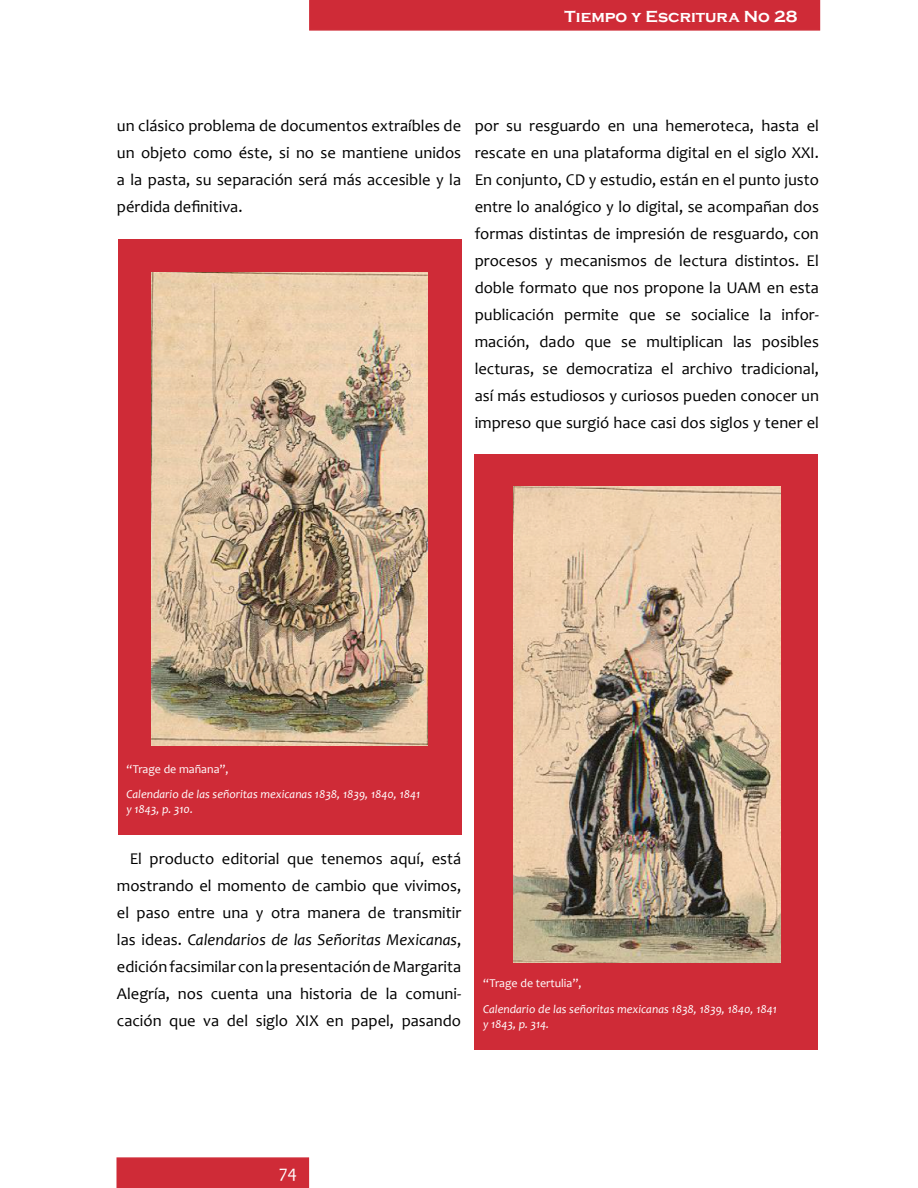
<style>
.page{position:relative;width:918px;height:1188px;background:#fff}
.page>*{position:absolute;margin:0;border:0;box-sizing:border-box;transform-origin:0 0}
.t1{font:18px "Candara";color:#fff}
.t2{font:16.5px/27px "Candara";color:#000;text-align:justify}
.t3{font:700 16.5px "Copperplate Gothic";color:#fff}
.t4{font:italic 12px/15px "Candara";color:#fff}
.t5{font:12px "Candara";color:#fff}
.s1{font-style:italic}
</style>
<div class="page">
<div style="left:309px;top:0;width:511px;height:31px;background:#cf2b37;border:2px solid #cf2b37"></div>
<div style="left:117px;top:1157px;width:192px;height:31px;background:#cf2b37;border:2px solid #cf2b37"></div>
<div style="left:118px;top:239px;width:343px;height:596px;background:#cf2b37"></div>
<img style="left:151px;top:272px;width:277px;height:474px">
<div style="left:475px;top:454px;width:343px;height:595px;background:#cf2b37"></div>
<img style="left:513px;top:487px;width:267px;height:475px">
<p class="t3" style="left:565px;top:7px;width:234px">Tiempo y Escritura No 28</p>
<p class="t2" style="left:117px;top:112px;width:346px">un clásico problema de documentos extraíbles de un objeto como éste, si no se mantiene unidos a la pasta, su separación será más accesible y la pérdida definitiva.</p>
<p class="t2" style="left:475px;top:112px;width:346px">por su resguardo en una hemeroteca, hasta el rescate en una plataforma digital en el siglo XXI.<br>En conjunto, CD y estudio, están en el punto justo entre lo analógico y lo digital, se acompañan dos formas distintas de impresión de resguardo, con procesos y mecanismos de lectura distintos. El doble formato que nos propone la UAM en esta publicación permite que se socialice la infor&shy;mación, dado que se multiplican las posibles lecturas, se democratiza el archivo tradicional, así más estudiosos y curiosos pueden conocer un impreso que surgió hace casi dos siglos y tener el</p>
<p class="t5" style="left:127px;top:761px;width:104px">“Trage de mañana”,</p>
<p class="t4" style="left:127px;top:787px;width:295px">Calendario de las señoritas mexicanas 1838, 1839, 1840, 1841 y 1843, p. 310.</p>
<p class="t2" style="left:117px;top:845px;width:346px;text-indent:13px">El producto editorial que tenemos aquí, está mostrando el momento de cambio que vivimos, el paso entre una y otra manera de transmitir las ideas. <span class="s1">Calendarios de las Señoritas Mexicanas</span>, edición facsimilar con la presentación de Margarita Alegría, nos cuenta una historia de la comuni&shy;cación que va del siglo XIX en papel, pasando</p>
<p class="t5" style="left:483px;top:976px;width:100px">“Trage de tertulia”,</p>
<p class="t4" style="left:483px;top:1001px;width:295px">Calendario de las señoritas mexicanas 1838, 1839, 1840, 1841 y 1843, p. 314.</p>
<p class="t1" style="left:279px;top:1161px;width:20px">74</p>
</div>
